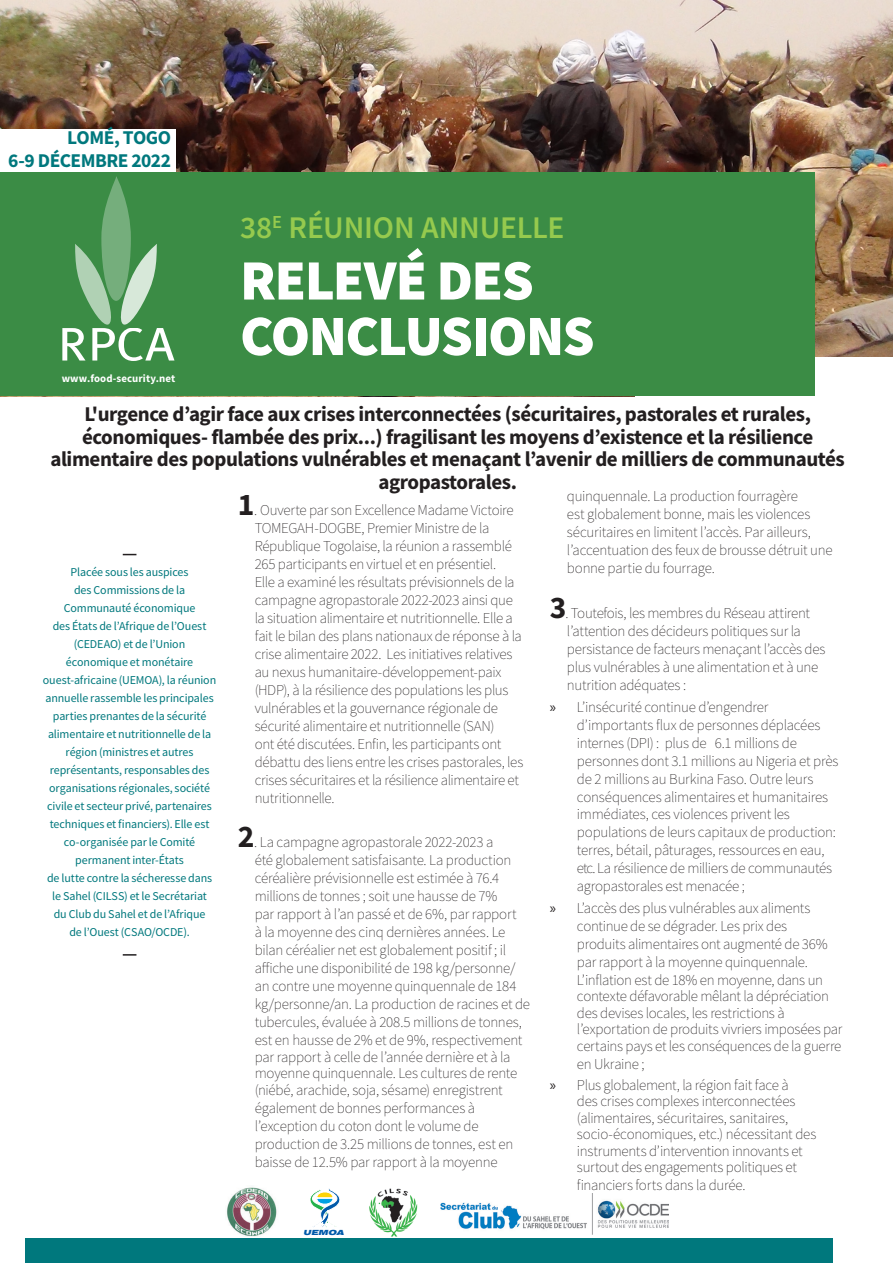
<style>
.page{position:relative;width:893px;height:1263px;background:#fff}
.page>*{position:absolute;margin:0;border:0;box-sizing:border-box;transform-origin:0 0}
.t1{font:900 57px/55.5px "Source Sans Pro";letter-spacing:-.025em;color:#fff}
.t2{font:600 31.5px "Source Sans Pro";letter-spacing:-.005em;color:#96ca4e}
.t3{font:700 21px/22.5px "Source Sans Pro";letter-spacing:-.02em;color:#231f20;text-align:center}
.t4{font:700 19.5px "Source Sans Pro";letter-spacing:-.025em;color:#00787d}
.texte_courant{font:200 15px/18px "Source Sans Pro";letter-spacing:-.02em;color:#231f20}
.t5{font:12px/18px "Source Sans Pro";letter-spacing:-.01em;color:#00787d;text-align:center}
.t6{font:700 10.8px "Source Sans Pro";letter-spacing:.01em;color:#fff}
.t7{font:italic 900 expanded 7.05px "Swiss 721 BT";color:#015aaa;scale:1.14 1}
.s1{font-weight:700;font-size:31.5px}
.s2{font-family:"Myriad Pro";font-weight:400}
</style>
<div class="page">
<img style="left:0;top:0;width:893px;height:396px">
<img style="left:227px;top:1187px;width:50px;height:50px">
<svg style="left:310px;top:1188px;width:30px;height:39px"></svg>
<img style="left:363px;top:1188px;width:63px;height:51px">
<img style="left:440px;top:1193px;width:228px;height:41px">
<div style="left:26px;top:1239px;width:807px;height:24px;background:#00787d"></div>
<svg style="left:123px;top:554px;width:13px;height:1px"></svg>
<svg style="left:123px;top:954px;width:13px;height:2px"></svg>
<div style="left:635px;top:357px;width:258px;height:42px;background:#fff"></div>
<div style="left:0;top:130px;width:176px;height:43px;background:#fff"></div>
<div style="left:0;top:172px;width:814px;height:223px;background:#3b8c45"></div>
<svg style="left:101px;top:176px;width:30px;height:125px;fill:#75ae7c"></svg>
<svg style="left:63px;top:243px;width:111px;height:118px"></svg>
<p class="t4" style="left:67px;top:125px;width:105px">LOMÉ, TOGO</p>
<p class="t4" style="left:8px;top:147px;width:164px">6-9 DÉCEMBRE 2022</p>
<p class="t6" style="left:62px;top:371px;width:115px">www.food-security.net</p>
<p class="t2" style="left:240px;top:207px;width:326px">38<sup>E</sup> RÉUNION ANNUELLE</p>
<p class="t1" style="left:240px;top:252px;width:356px">RELEVÉ DES<br>CONCLUSIONS</p>
<p class="t3" style="left:50px;top:403px;width:796px">L'urgence d’agir face aux crises interconnectées (sécuritaires, pastorales et rurales, économiques- flambée des prix...) fragilisant les moyens d’existence et la résilience alimentaire des populations vulnérables et menaçant l’avenir de milliers de communautés agropastorales.</p>
<p class="texte_courant" style="left:567px;top:487px;width:267px">quinquennale. La production fourragère<br>est globalement bonne, mais les violences sécuritaires en limitent l’accès. Par ailleurs, l’accentuation des feux de brousse détruit une bonne partie du fourrage.</p>
<p class="texte_courant" style="left:567px;top:604px;width:260px;text-indent:-17px"><span class="s1">3</span>. Toutefois, les membres du Réseau attirent l’attention des décideurs politiques sur la persistance de facteurs menaçant l’accès des plus vulnérables à une alimentation et à une nutrition adéquates :</p>
<p class="texte_courant" style="left:577px;top:698px;width:263px;text-indent:-27px"><span class="s2">»</span> L’insécurité continue d’engendrer d’importants flux de personnes déplacées internes (DPI) : plus de 6.1 millions de personnes dont 3.1 millions au Nigeria et près de 2 millions au Burkina Faso. Outre leurs conséquences alimentaires et humanitaires</p>
<p class="texte_courant" style="left:577px;top:805px;width:260px">immédiates, ces violences privent les populations de leurs capitaux de production: terres, bétail, pâturages, ressources en eau, etc. La résilience de milliers de communautés agropastorales est menacée ;</p>
<p class="texte_courant" style="left:577px;top:899px;width:252px;text-indent:-27px"><span class="s2">»</span> L’accès des plus vulnérables aux aliments continue de se dégrader. Les prix des produits alimentaires ont augmenté de 36% par rapport à la moyenne quinquennale.<br>L’inflation est de 18% en moyenne, dans un</p>
<p class="texte_courant" style="left:577px;top:988px;width:267px;line-height:16.5px">contexte défavorable mêlant la dépréciation des devises locales, les restrictions à l’exportation de produits vivriers imposées par certains pays et les conséquences de la guerre</p>
<p class="texte_courant" style="left:577px;top:1055px;width:69px">en Ukraine ;</p>
<p class="texte_courant" style="left:577px;top:1076px;width:241px;line-height:16.5px;text-indent:-27px"><span class="s2">»</span> Plus globalement, la région fait face à<br>des crises complexes interconnectées (alimentaires, sécuritaires, sanitaires, socio-économiques, etc.) nécessitant des instruments d’intervention innovants et surtout des engagements politiques et</p>
<p class="texte_courant" style="left:577px;top:1176px;width:170px">financiers forts dans la durée.</p>
<p class="texte_courant" style="left:255px;top:501px;width:270px;text-indent:-17px"><span class="s1">1</span>. Ouverte par son Excellence Madame Victoire TOMEGAH-DOGBE, Premier Ministre de la République Togolaise, la réunion a rassemblé 265 participants en virtuel et en présentiel.<br>Elle a examiné les résultats prévisionnels de la campagne agropastorale 2022-2023 ainsi que la situation alimentaire et nutritionnelle. Elle a fait le bilan des plans nationaux de réponse à la crise alimentaire 2022. Les initiatives relatives au nexus humanitaire-développement-paix (HDP), à la résilience des populations les plus vulnérables et la gouvernance régionale de sécurité alimentaire et nutritionnelle (SAN)<br>ont été discutées. Enfin, les participants ont débattu des liens entre les crises pastorales, les crises sécuritaires et la résilience alimentaire et nutritionnelle.</p>
<p class="texte_courant" style="left:255px;top:833px;width:277px;text-indent:-17px"><span class="s1">2</span>. La campagne agropastorale 2022-2023 a<br>été globalement satisfaisante. La production céréalière prévisionnelle est estimée à 76.4 millions de tonnes ; soit une hausse de 7%<br>par rapport à l’an passé et de 6%, par rapport<br>à la moyenne des cinq dernières années. Le bilan céréalier net est globalement positif ; il affiche une disponibilité de 198 kg/personne/ an contre une moyenne quinquennale de 184 kg/personne/an. La production de racines et de tubercules, évaluée à 208.5 millions de tonnes, est en hausse de 2% et de 9%, respectivement</p>
<p class="texte_courant" style="left:255px;top:1049px;width:264px;line-height:16.5px">par rapport à celle de l’année dernière et à la moyenne quinquennale. Les cultures de rente (niébé, arachide, soja, sésame) enregistrent</p>
<p class="texte_courant" style="left:255px;top:1099px;width:260px">également de bonnes performances à l’exception du coton dont le volume de production de 3.25 millions de tonnes, est en baisse de 12.5% par rapport à la moyenne</p>
<p class="t5" style="left:71px;top:563px;width:120px">Placée sous les auspices</p>
<p class="t5" style="left:74px;top:581px;width:113px">des Commissions de la</p>
<p class="t5" style="left:64px;top:599px;width:133px">Communauté économique</p>
<p class="t5" style="left:53px;top:617px;width:155px">des États de l’Afrique de l’Ouest (CEDEAO) et de l’Union</p>
<p class="t5" style="left:66px;top:653px;width:129px">économique et monétaire</p>
<p class="t5" style="left:43px;top:671px;width:175px">ouest-africaine (UEMOA), la réunion annuelle rassemble les principales parties prenantes de la sécurité alimentaire et nutritionnelle de la région (ministres et autres représentants, responsables des organisations régionales, société civile et secteur privé, partenaires techniques et financiers). Elle est co-organisée par le Comité permanent inter-États</p>
<p class="t5" style="left:47px;top:869px;width:167px">de lutte contre la sécheresse dans le Sahel (CILSS) et le Secrétariat du Club du Sahel et de l’Afrique de l’Ouest (CSAO/OCDE).</p>
<p class="t7" style="left:303px;top:1228px;width:39px">UEMOA</p>
</div>
